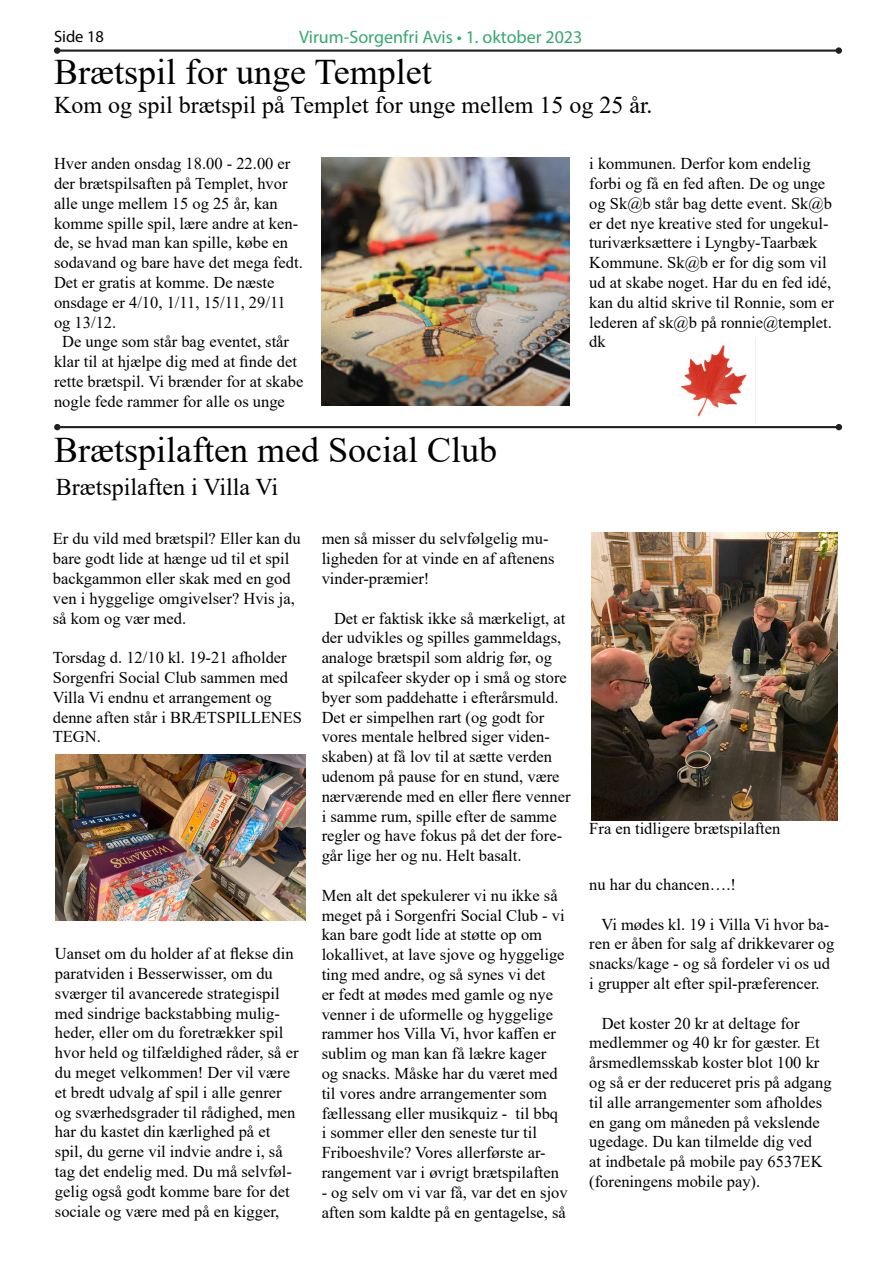
<style>
.page{position:relative;width:893px;height:1263px;background:#fff}
.page>*{position:absolute;margin:0;border:0;box-sizing:border-box;transform-origin:0 0}
.t1{font:36px "Times New Roman";color:#000}
.t2{font:24px "Times New Roman";color:#000}
.t3{font:18px "Myriad Pro";color:#35a971}
.t4{font:16.5px/19.8px "Times New Roman";color:#000}
.t5{font:16.5px "Myriad Pro";color:#000}
</style>
<div class="page">
<hr style="left:57px;top:50px;width:782px;height:2px;background:#231f20">
<div style="left:54px;top:47px;width:6px;height:7px;background:#231f20;border-radius:50%"></div>
<div style="left:836px;top:47px;width:6px;height:7px;background:#231f20;border-radius:50%"></div>
<img style="left:322px;top:158px;width:248px;height:248px">
<hr style="left:57px;top:426px;width:782px;height:2px;background:#231f20">
<svg style="left:54px;top:424px;width:6px;height:6px"></svg>
<svg style="left:836px;top:424px;width:6px;height:6px"></svg>
<img style="left:56px;top:755px;width:249px;height:165px">
<img style="left:591px;top:533px;width:246px;height:288px">
<img style="left:679px;top:338px;width:77px;height:86px">
<p class="t5" style="left:54px;top:26px;width:51px">Side 18</p>
<p class="t3" style="left:299px;top:26px;width:285px">Virum-Sorgenfri Avis • 1. oktober 2023</p>
<p class="t1" style="left:54px;top:46px;width:379px">Brætspil for unge Templet</p>
<p class="t2" style="left:54px;top:88px;width:600px">Kom og spil brætspil på Templet for unge mellem 15 og 25 år.</p>
<p class="t4" style="left:54px;top:153px;width:250px">Hver anden onsdag 18.00 - 22.00 er der brætspilsaften på Templet, hvor alle unge mellem 15 og 25 år, kan komme spille spil, lære andre at ken&shy;de, se hvad man kan spille, købe en sodavand og bare have det mega fedt.<br>Det er gratis at komme. De næste onsdage er 4/10, 1/11, 15/11, 29/11 og 13/12.</p>
<p class="t4" style="left:54px;top:331px;width:251px;text-indent:8px">De unge som står bag eventet, står klar til at hjælpe dig med at finde det rette brætspil. Vi brænder for at skabe nogle fede rammer for alle os unge</p>
<p class="t4" style="left:589px;top:153px;width:246px">i kommunen. Derfor kom endelig forbi og få en fed aften. De og unge og Sk@b står bag dette event. Sk@b er det nye kreative sted for ungekul&shy;turiværksættere i Lyngby-Taarbæk<br>Kommune. Sk@b er for dig som vil ud at skabe noget. Har du en fed idé, kan du altid skrive til Ronnie, som er lederen af sk@b på ronnie@templet. dk</p>
<p class="t1" style="left:54px;top:424px;width:445px">Brætspilaften med Social Club</p>
<p class="t2" style="left:56px;top:470px;width:224px">Brætspilaften i Villa Vi</p>
<p class="t4" style="left:53px;top:528px;width:249px">Er du vild med brætspil? Eller kan du bare godt lide at hænge ud til et spil backgammon eller skak med en god ven i hyggelige omgivelser? Hvis ja, så kom og vær med.</p>
<p class="t4" style="left:53px;top:647px;width:251px">Torsdag d. 12/10 kl. 19-21 afholder<br>Sorgenfri Social Club sammen med<br>Villa Vi endnu et arrangement og denne aften står i BRÆTSPILLENES<br>TEGN.</p>
<p class="t4" style="left:55px;top:943px;width:245px">Uanset om du holder af at flekse din paratviden i Besserwisser, om du sværger til avancerede strategispil med sindrige backstabbing mulig&shy;heder, eller om du foretrækker spil hvor held og tilfældighed råder, så er du meget velkommen! Der vil være et bredt udvalg af spil i alle genrer og sværhedsgrader til rådighed, men har du kastet din kærlighed på et spil, du gerne vil indvie andre i, så tag det endelig med. Du må selvføl&shy;gelig også godt komme bare for det sociale og være med på en kigger,</p>
<p class="t4" style="left:322px;top:528px;width:234px">men så misser du selvfølgelig mu&shy;ligheden for at vinde en af aftenens vinder-præmier!</p>
<p class="t4" style="left:322px;top:607px;width:250px;text-indent:12px">Det er faktisk ikke så mærkeligt, at der udvikles og spilles gammeldags, analoge brætspil som aldrig før, og<br>at spilcafeer skyder op i små og store byer som paddehatte i efterårsmuld.<br>Det er simpelhen rart (og godt for vores mentale helbred siger viden&shy;skaben) at få lov til at sætte verden udenom på pause for en stund, være nærværende med en eller flere venner i samme rum, spille efter de samme regler og have fokus på det der fore&shy;går lige her og nu. Helt basalt.</p>
<p class="t4" style="left:322px;top:885px;width:245px">Men alt det spekulerer vi nu ikke så meget på i Sorgenfri Social Club - vi kan bare godt lide at støtte op om lokallivet, at lave sjove og hyggelige ting med andre, og så synes vi det<br>er fedt at mødes med gamle og nye venner i de uformelle og hyggelige rammer hos Villa Vi, hvor kaffen er sublim og man kan få lækre kager og snacks. Måske har du været med til vores andre arrangementer som fællessang eller musikquiz - til bbq i sommer eller den seneste tur til Friboeshvile? Vores allerførste ar&shy;rangement var i øvrigt brætspilaften</p>
<p class="t4" style="left:322px;top:1182px;width:248px">- og selv om vi var få, var det en sjov aften som kaldte på en gentagelse, så</p>
<p class="t4" style="left:589px;top:818px;width:193px">Fra en tidligere brætspilaften</p>
<p class="t4" style="left:589px;top:874px;width:148px">nu har du chancen….!</p>
<p class="t4" style="left:589px;top:913px;width:247px;text-indent:12px">Vi mødes kl. 19 i Villa Vi hvor ba&shy;ren er åben for salg af drikkevarer og snacks/kage - og så fordeler vi os ud i grupper alt efter spil-præferencer.</p>
<p class="t4" style="left:589px;top:1012px;width:244px;text-indent:12px">Det koster 20 kr at deltage for medlemmer og 40 kr for gæster. Et årsmedlemsskab koster blot 100 kr og så er der reduceret pris på adgang til alle arrangementer som afholdes en gang om måneden på vekslende ugedage. Du kan tilmelde dig ved<br>at indbetale på mobile pay 6537EK (foreningens mobile pay).</p>
</div>
